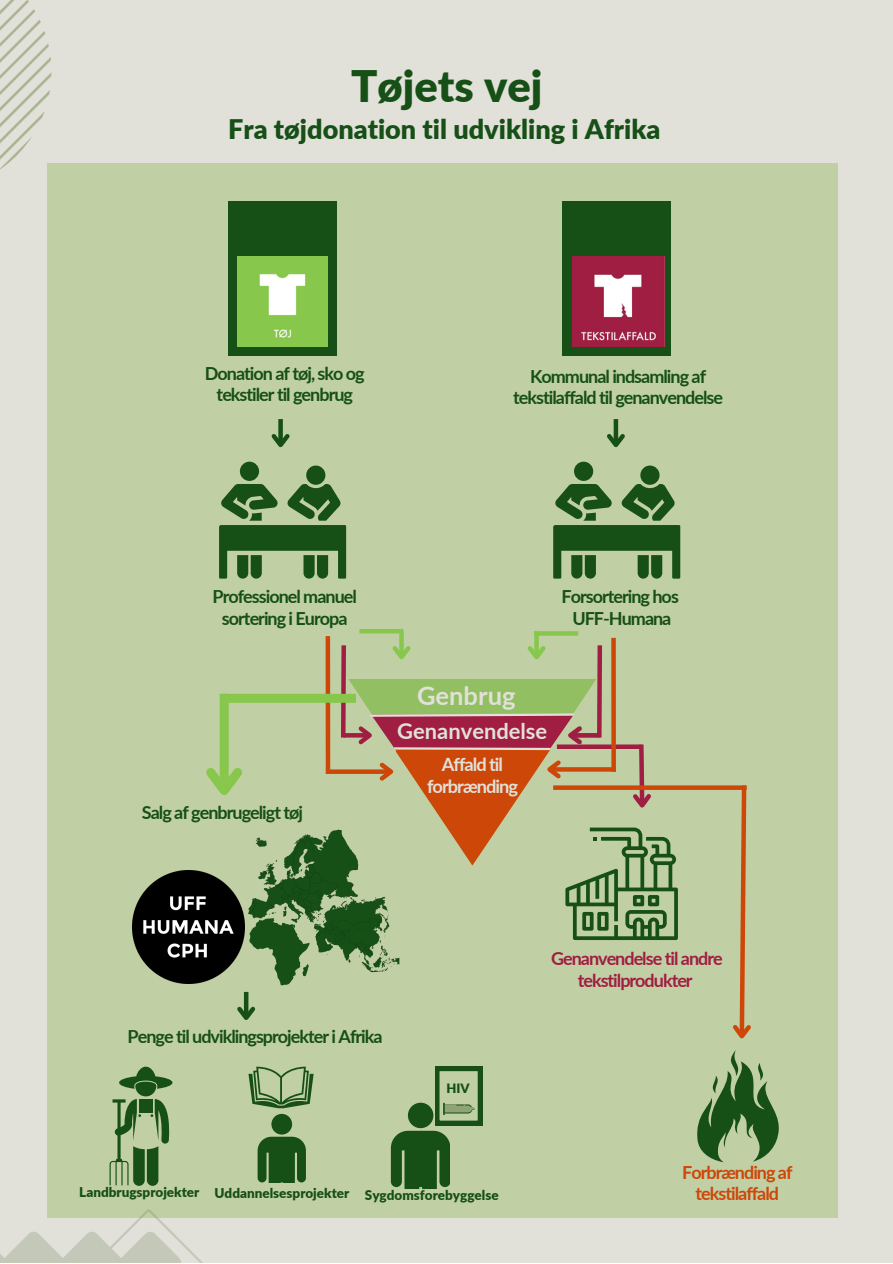
<style>
.page{position:relative;width:893px;height:1264px;background:#fff}
.page>*{position:absolute;margin:0;border:0;box-sizing:border-box;transform-origin:0 0}
.t1{font:900 43.5px "Lato";color:#165016}
.t2{font:900 27px "Lato";color:#165016}
.t3{font:700 25.5px "Lato";color:#e1e0d9}
.t4{font:700 21.9px "Lato";color:#e1e0d9}
.t5{font:700 18.3px/21.9px "Lato";letter-spacing:-.055em;color:#e1e0d9;text-align:center}
.t6{font:700 18px/21.3px "Lato";letter-spacing:-.055em;color:#165016;text-align:center}
.t7{font:700 18px/21.3px "Lato";letter-spacing:-.055em;color:#a01e42;text-align:center}
.t8{font:700 18px/21.3px "Lato";letter-spacing:-.055em;color:#cd4708;text-align:center}
.t9{font:900 13.5px "Lato";color:#165016}
.t10{font:900 12.9px "Lato";color:#165016}
</style>
<div class="page">
<div style="left:0;top:0;width:892px;height:1262px;background:#e1e0d9"></div>
<div style="left:47px;top:164px;width:790px;height:1054px;background:#c1cfa5"></div>
<svg style="left:0;top:0;width:51px;height:170px"></svg>
<svg style="left:0;top:1209px;width:202px;height:53px"></svg>
<div style="left:228px;top:201px;width:109px;height:155px;background:#165016"></div>
<div style="left:240px;top:461px;width:19px;height:20px;background:#165016;border-radius:50%"></div>
<svg style="left:219px;top:484px;width:127px;height:94px"></svg>
<div style="left:306px;top:465px;width:19px;height:20px;background:#165016;border-radius:50%"></div>
<img style="left:238px;top:256px;width:90px;height:90px">
<img style="left:132px;top:870px;width:66px;height:113px">
<svg style="left:109px;top:1066px;width:63px;height:119px"></svg>
<div style="left:278px;top:419px;width:5px;height:26px;background:#165016"></div>
<svg style="left:271px;top:430px;width:19px;height:18px"></svg>
<svg style="left:391px;top:1066px;width:91px;height:122px"></svg>
<div style="left:562px;top:201px;width:109px;height:155px;background:#165016"></div>
<img style="left:572px;top:256px;width:92px;height:90px">
<div style="left:574px;top:461px;width:19px;height:20px;background:#165016;border-radius:50%"></div>
<svg style="left:553px;top:484px;width:127px;height:94px"></svg>
<div style="left:640px;top:465px;width:19px;height:20px;background:#165016;border-radius:50%"></div>
<svg style="left:534px;top:635px;width:4px;height:5px"></svg>
<svg style="left:399px;top:633px;width:4px;height:7px"></svg>
<div style="left:325px;top:636px;width:5px;height:134px;background:#cd4708"></div>
<div style="left:613px;top:419px;width:5px;height:26px;background:#165016"></div>
<svg style="left:607px;top:430px;width:18px;height:18px"></svg>
<div style="left:611px;top:638px;width:5px;height:133px;background:#cd4708"></div>
<hr style="left:359px;top:629px;width:44px;height:4px;background:#87c74c">
<svg style="left:534px;top:631px;width:44px;height:4px"></svg>
<svg style="left:198px;top:640px;width:480px;height:345px"></svg>
<svg style="left:733px;top:785px;width:18px;height:254px"></svg>
<div style="left:553px;top:785px;width:193px;height:5px;background:#cd4708"></div>
<hr style="left:244px;top:991px;width:4px;height:26px;background:#165016">
<svg style="left:237px;top:1002px;width:19px;height:18px"></svg>
<svg style="left:697px;top:1050px;width:82px;height:112px"></svg>
<div style="left:271px;top:1113px;width:21px;height:21px;background:#165016;border-radius:50%"></div>
<svg style="left:257px;top:1136px;width:49px;height:46px"></svg>
<svg style="left:248px;top:1066px;width:65px;height:42px"></svg>
<h1 class="t1" style="left:351px;top:59px;width:193px">Tøjets vej</h1>
<h2 class="t2" style="left:228px;top:113px;width:434px">Fra tøjdonation til udvikling i Afrika</h2>
<p class="t6" style="left:205px;top:362px;width:161px">Donation af tøj, sko og tekstiler til genbrug</p>
<p class="t6" style="left:513px;top:365px;width:211px">Kommunal indsamling af tekstilaffald til genanvendelse</p>
<p class="t6" style="left:212px;top:586px;width:146px">Professionel manuel sortering i Europa</p>
<p class="t6" style="left:142px;top:801px;width:163px">Salg af genbrugeligt tøj</p>
<p class="t6" style="left:561px;top:586px;width:119px">Forsortering hos<br>UFF-Humana</p>
<h3 class="t3" style="left:417px;top:679px;width:100px">Genbrug</h3>
<p class="t4" style="left:397px;top:717px;width:151px">Genanvendelse</p>
<p class="t5" style="left:427px;top:753px;width:92px">Affald til forbrænding</p>
<p class="t6" style="left:128px;top:1025px;width:256px">Penge til udviklingsprojekter i Afrika</p>
<p class="t10" style="left:446px;top:1080px;width:25px">HIV</p>
<p class="t7" style="left:551px;top:947px;width:173px">Genanvendelse til andre tekstilprodukter</p>
<p class="t9" style="left:79px;top:1184px;width:421px">Landbrugsprojekter Uddannelsesprojekter Sygdomsforebyggelse</p>
<p class="t8" style="left:682px;top:1160px;width:112px">Forbrænding af tekstilaffald</p>
</div>
